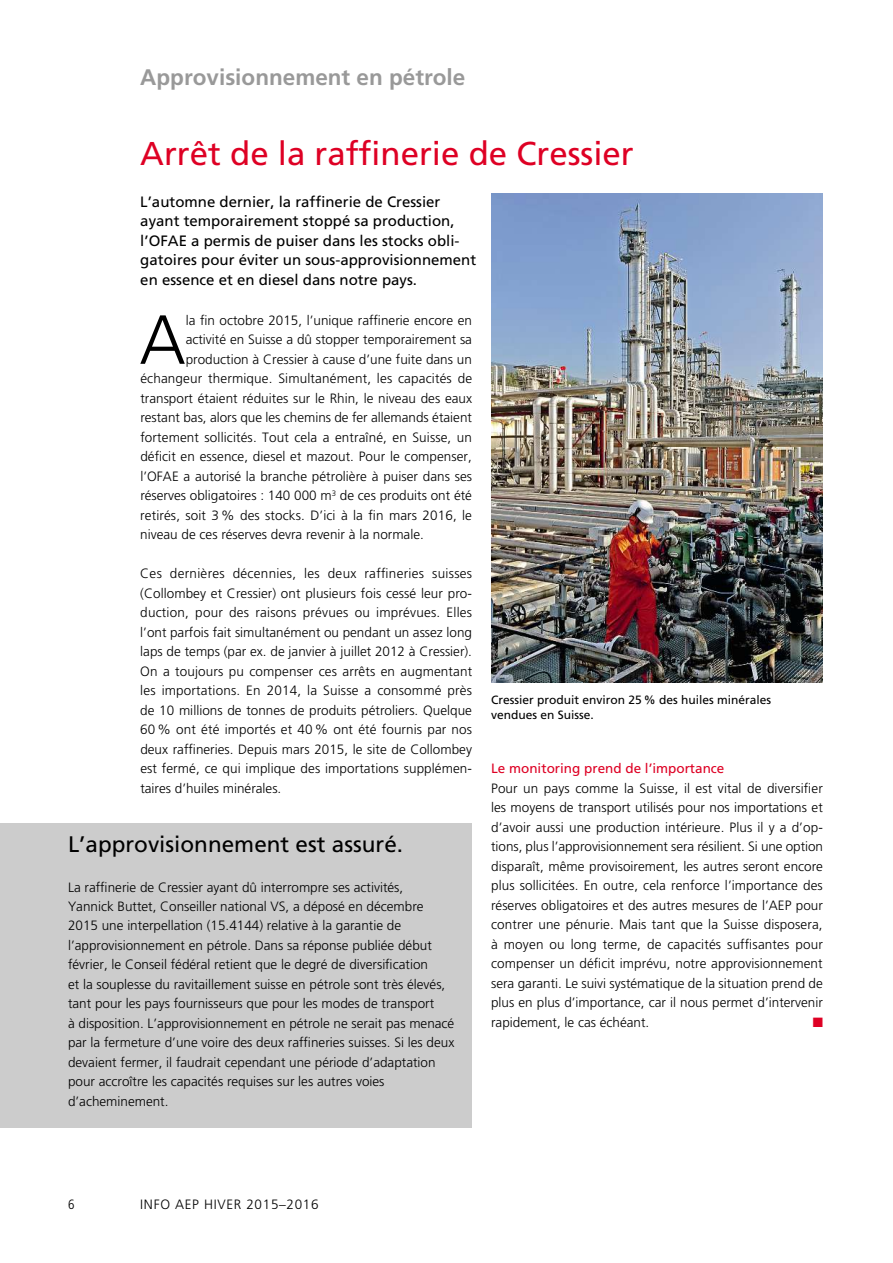
<style>
.page{position:relative;width:893px;height:1263px;background:#fff}
.page>*{position:absolute;margin:0;border:0;box-sizing:border-box;transform-origin:0 0}
.t1{font:300 69.3px "Frutiger";color:#000}
.t2{font:33px "Frutiger";color:#de0024}
.t3{font:22.5px "Frutiger";color:#000}
.t4{font:700 22.5px "Frutiger";color:#999}
.t5{font:15px/19.5px "Frutiger";color:#000}
.t6{font:300 13.5px/19.5px "Frutiger";color:#000;text-align:justify}
.t7{font:13.5px "Frutiger";color:#de0024}
.t8{font:300 13.5px "Frutiger";letter-spacing:.05em;color:#000}
.t9{font:300 condensed 13.5px "Frutiger";color:#000}
.t10{font:13.5px "Zapf Dingbats";color:#de0024}
.t11{font:12px/14.4px "Frutiger";color:#000}
</style>
<div class="page">
<img style="left:491px;top:193px;width:332px;height:489px">
<div style="left:0;top:823px;width:472px;height:304px;background:#ccc"></div>
<h3 class="t4" style="left:140px;top:64px;width:327px">Approvisionnement en pétrole</h3>
<h2 class="t2" style="left:140px;top:142px;width:495px">Arrêt de la raffinerie de Cressier</h2>
<p class="t5" style="left:140px;top:194px;width:337px">L’automne dernier, la raffinerie de Cressier ayant temporairement stoppé sa production, l’OFAE a permis de puiser dans les stocks obli&shy;gatoires pour éviter un sous-approvisionnement en essence et en diesel dans notre pays.</p>
<h1 class="t1" style="left:139px;top:314px;width:48px">A</h1>
<p class="t6" style="left:186px;top:312px;width:288px">la fin octobre 2015, l’unique raffinerie encore en</p>
<p class="t6" style="left:186px;top:331px;width:288px">activité en Suisse a dû stopper temporairement sa</p>
<p class="t6" style="left:186px;top:351px;width:288px">production à Cressier à cause d’une fuite dans un</p>
<p class="t6" style="left:140px;top:370px;width:333px">échangeur thermique. Simultanément, les capacités de</p>
<p class="t6" style="left:140px;top:390px;width:333px">transport étaient réduites sur le Rhin, le niveau des eaux</p>
<p class="t6" style="left:140px;top:409px;width:333px">restant bas, alors que les chemins de fer allemands étaient</p>
<p class="t6" style="left:140px;top:429px;width:333px">fortement sollicités. Tout cela a entraîné, en Suisse, un</p>
<p class="t6" style="left:140px;top:448px;width:333px">déficit en essence, diesel et mazout. Pour le compenser,</p>
<p class="t6" style="left:140px;top:468px;width:333px">l’OFAE a autorisé la branche pétrolière à puiser dans ses</p>
<p class="t6" style="left:140px;top:487px;width:333px">réserves obligatoires : 140 000 m<sup>3</sup> de ces produits ont été</p>
<p class="t6" style="left:140px;top:507px;width:333px">retirés, soit 3% des stocks. D’ici à la fin mars 2016, le</p>
<p class="t6" style="left:140px;top:526px;width:285px">niveau de ces réserves devra revenir à la normale.</p>
<p class="t6" style="left:140px;top:565px;width:333px">Ces dernières décennies, les deux raffineries suisses (Collombey et Cressier) ont plusieurs fois cessé leur pro&shy;duction, pour des raisons prévues ou imprévues. Elles l’ont parfois fait simultanément ou pendant un assez long laps de temps (par ex. de janvier à juillet 2012 à Cressier).<br>On a toujours pu compenser ces arrêts en augmentant les importations. En 2014, la Suisse a consommé près de 10 millions de tonnes de produits pétroliers. Quelque 60% ont été importés et 40% ont été fournis par nos deux raffineries. Depuis mars 2015, le site de Collombey est fermé, ce qui implique des importations supplémen&shy;taires d’huiles minérales.</p>
<h3 class="t3" style="left:68px;top:836px;width:337px">L’approvisionnement est assuré.</h3>
<p class="t6" style="left:68px;top:878px;width:388px;text-align:left">La raffinerie de Cressier ayant dû interrompre ses activités,<br>Yannick Buttet, Conseiller national VS, a déposé en décembre 2015 une interpellation (15.4144) relative à la garantie de l’approvisionnement en pétrole. Dans sa réponse publiée début février, le Conseil fédéral retient que le degré de diversification<br>et la souplesse du ravitaillement suisse en pétrole sont très élevés, tant pour les pays fournisseurs que pour les modes de transport<br>à disposition. L’approvisionnement en pétrole ne serait pas menacé par la fermeture d’une voire des deux raffineries suisses. Si les deux devaient fermer, il faudrait cependant une période d’adaptation pour accroître les capacités requises sur les autres voies d’acheminement.</p>
<p class="t11" style="left:491px;top:694px;width:281px">Cressier produit environ 25% des huiles minérales vendues en Suisse.</p>
<p class="t7" style="left:491px;top:764px;width:235px">Le monitoring prend de l’importance</p>
<p class="t6" style="left:491px;top:780px;width:333px">Pour un pays comme la Suisse, il est vital de diversifier les moyens de transport utilisés pour nos importations et d’avoir aussi une production intérieure. Plus il y a d’op&shy;tions, plus l’approvisionnement sera résilient. Si une option disparaît, même provisoirement, les autres seront encore plus sollicitées. En outre, cela renforce l’importance des réserves obligatoires et des autres mesures de l’AEP pour contrer une pénurie. Mais tant que la Suisse disposera, à moyen ou long terme, de capacités suffisantes pour compenser un déficit imprévu, notre approvisionnement sera garanti. Le suivi systématique de la situation prend de plus en plus d’importance, car il nous permet d’intervenir rapidement, le cas échéant.</p>
<p class="t10" style="left:813px;top:1016px;width:12px">■</p>
<p class="t9" style="left:68px;top:1197px;width:8px">6</p>
<p class="t8" style="left:140px;top:1199px;width:180px">INFO AEP HIVER 2015–2016</p>
</div>
